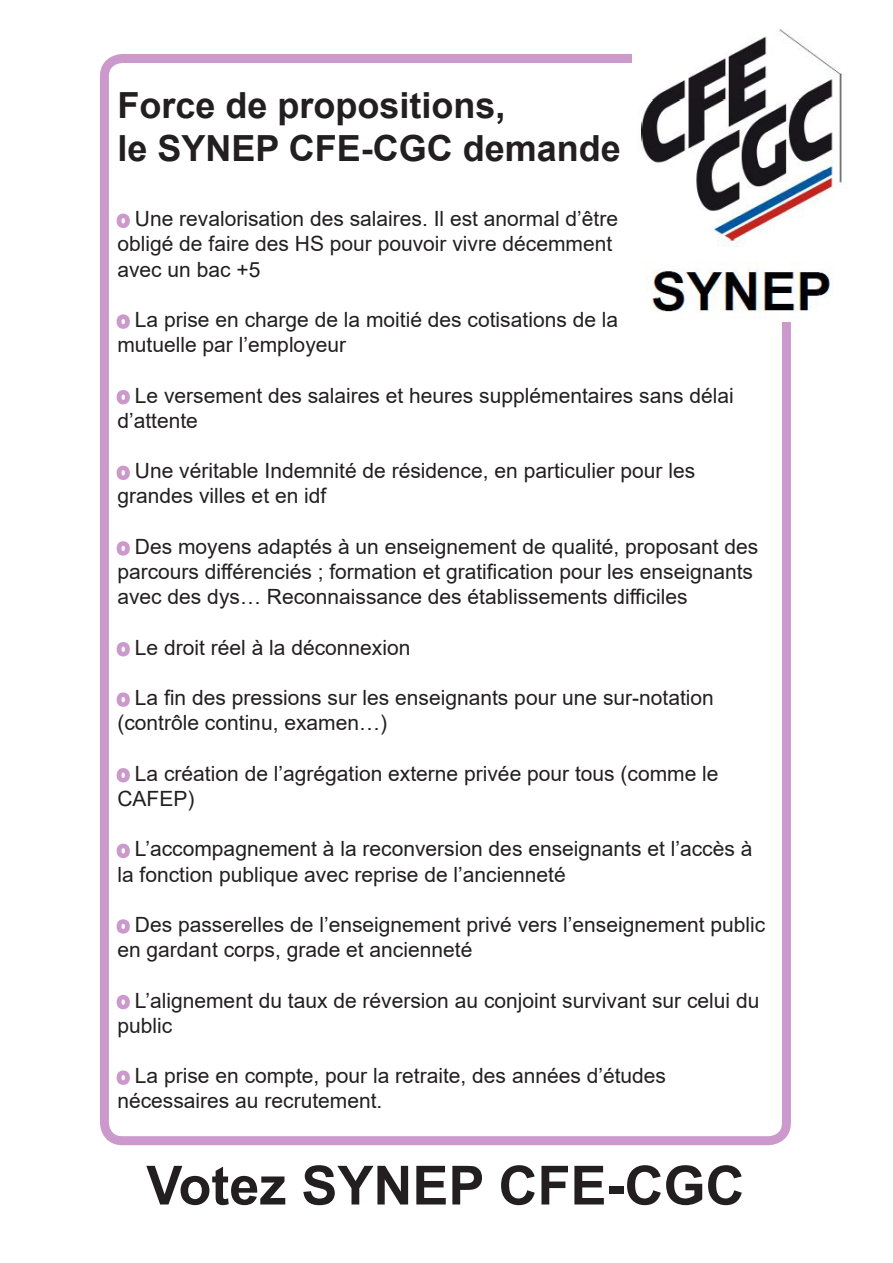
<style>
.page{position:relative;width:893px;height:1263px;background:#fff}
.page>*{position:absolute;margin:0;border:0;box-sizing:border-box;transform-origin:0 0}
.t1{font:700 54px "Arial";color:#231f20}
.t2{font:700 36px "Arial";color:#231f20}
.t3{font:21px/25.2px "Arial";color:#231f20}
.s1{color:#c9c}
</style>
<div class="page">
<svg style="left:116px;top:213px;width:14px;height:15px"></svg>
<svg style="left:116px;top:314px;width:14px;height:15px"></svg>
<svg style="left:116px;top:390px;width:14px;height:15px"></svg>
<svg style="left:116px;top:465px;width:14px;height:15px"></svg>
<svg style="left:116px;top:541px;width:14px;height:15px"></svg>
<svg style="left:116px;top:642px;width:14px;height:15px"></svg>
<svg style="left:116px;top:692px;width:14px;height:15px"></svg>
<svg style="left:116px;top:768px;width:14px;height:15px"></svg>
<svg style="left:116px;top:843px;width:14px;height:15px"></svg>
<svg style="left:116px;top:919px;width:14px;height:15px"></svg>
<svg style="left:116px;top:995px;width:14px;height:15px"></svg>
<svg style="left:116px;top:1070px;width:14px;height:15px"></svg>
<div style="left:100px;top:54px;width:691px;height:1091px;border:9px solid #c9c;border-radius:18px"></div>
<img style="left:633px;top:29px;width:209px;height:292px">
<p class="t2" style="left:117px;top:80px;width:390px">Force de propositions,</p>
<p class="t2" style="left:117px;top:123px;width:505px">le SYNEP CFE-CGC demande</p>
<p class="t3" style="left:117px;top:206px;width:502px"><span class="s1">o</span> Une revalorisation des salaires. Il est anormal d’être obligé de faire des HS pour pouvoir vivre décemment avec un bac +5</p>
<p class="t3" style="left:117px;top:307px;width:502px"><span class="s1">o</span> La prise en charge de la moitié des cotisations de la mutuelle par l’employeur</p>
<p class="t3" style="left:117px;top:383px;width:618px"><span class="s1">o</span> Le versement des salaires et heures supplémentaires sans délai d’attente</p>
<p class="t3" style="left:117px;top:458px;width:579px"><span class="s1">o</span> Une véritable Indemnité de résidence, en particulier pour les grandes villes et en idf</p>
<p class="t3" style="left:117px;top:534px;width:642px"><span class="s1">o</span> Des moyens adaptés à un enseignement de qualité, proposant des parcours différenciés ; formation et gratification pour les enseignants avec des dys… Reconnaissance des établissements difficiles</p>
<p class="t3" style="left:117px;top:635px;width:294px"><span class="s1">o</span> Le droit réel à la déconnexion</p>
<p class="t3" style="left:117px;top:685px;width:598px"><span class="s1">o</span> La fin des pressions sur les enseignants pour une sur-notation (contrôle continu, examen…)</p>
<p class="t3" style="left:117px;top:761px;width:603px"><span class="s1">o</span> La création de l’agrégation externe privée pour tous (comme le<br>CAFEP)</p>
<p class="t3" style="left:117px;top:836px;width:636px"><span class="s1">o</span> L’accompagnement à la reconversion des enseignants et l’accès à la fonction publique avec reprise de l’ancienneté</p>
<p class="t3" style="left:117px;top:912px;width:649px"><span class="s1">o</span> Des passerelles de l’enseignement privé vers l’enseignement public en gardant corps, grade et ancienneté</p>
<p class="t3" style="left:117px;top:987px;width:643px"><span class="s1">o</span> L’alignement du taux de réversion au conjoint survivant sur celui du public</p>
<p class="t3" style="left:117px;top:1063px;width:550px"><span class="s1">o</span> La prise en compte, pour la retraite, des années d’études nécessaires au recrutement.</p>
<p class="t1" style="left:146px;top:1147px;width:600px">Votez SYNEP CFE-CGC</p>
</div>
